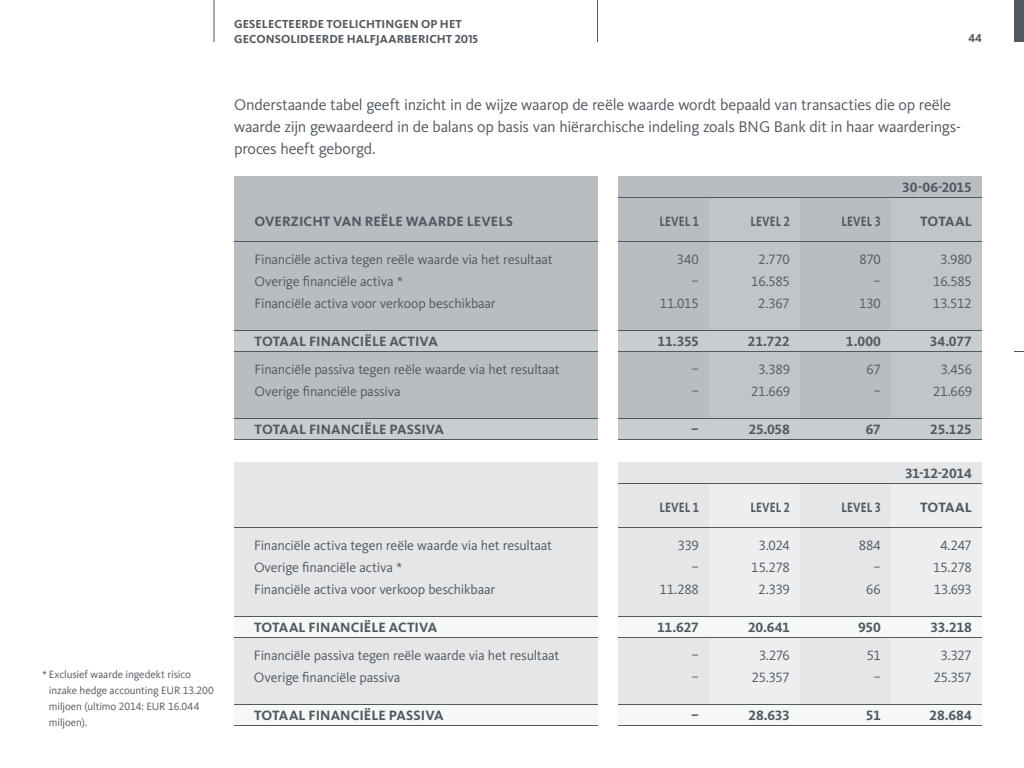
<style>
.page{position:relative;width:1024px;height:768px;background:#fff}
.page>*{position:absolute;margin:0;border:0;box-sizing:border-box;transform-origin:0 0}
.t1{font:16px/22px "Kievit OT";letter-spacing:-.015em;color:#505860}
.t2{font:14px "Kievit OT";letter-spacing:-.015em;color:#505860}
.t3{font:700 14px "Kievit OT";color:#505860}
.t4{font:700 14px "Kievit OT";color:#505860;scale:.8 1}
.t5{font:700 12px/14.4px "Kievit OT";letter-spacing:.005em;color:#505860}
.t6{font:11px/16px "Kievit OT";letter-spacing:-.01em;color:#505860}
</style>
<div class="page">
<hr style="left:214px;top:0;width:1px;height:42px;background:#505860">
<hr style="left:597px;top:0;width:1px;height:42px;background:#505860">
<div style="left:1014px;top:0;width:10px;height:42px;background:#505860"></div>
<div style="left:234px;top:176px;width:748px;height:264px;background:#b9bcc0"></div>
<div style="left:234px;top:462px;width:748px;height:264px;background:#e5e6e7"></div>
<div style="left:709px;top:198px;width:91px;height:242px;background:#c2c5c7"></div>
<div style="left:709px;top:484px;width:91px;height:242px;background:#edeeef"></div>
<div style="left:891px;top:198px;width:91px;height:242px;background:#c2c5c7"></div>
<div style="left:891px;top:484px;width:91px;height:242px;background:#edeeef"></div>
<div style="left:234px;top:330px;width:748px;height:22px;background:#cacdcf"></div>
<div style="left:234px;top:616px;width:748px;height:22px;background:#f6f7f7"></div>
<div style="left:234px;top:418px;width:748px;height:22px;background:#cacdcf"></div>
<div style="left:234px;top:704px;width:748px;height:22px;background:#f6f7f7"></div>
<hr style="left:618px;top:197px;width:364px;height:1px;background:#505860">
<hr style="left:618px;top:483px;width:364px;height:1px;background:#505860">
<hr style="left:234px;top:241px;width:748px;height:1px;background:#505860">
<hr style="left:234px;top:527px;width:748px;height:1px;background:#505860">
<hr style="left:234px;top:351px;width:748px;height:1px;background:#505860">
<hr style="left:234px;top:637px;width:748px;height:1px;background:#505860">
<hr style="left:234px;top:439px;width:748px;height:1px;background:#505860">
<hr style="left:234px;top:725px;width:748px;height:1px;background:#505860">
<hr style="left:234px;top:330px;width:748px;height:1px;background:#505860">
<hr style="left:234px;top:616px;width:748px;height:1px;background:#505860">
<hr style="left:234px;top:418px;width:748px;height:1px;background:#505860">
<hr style="left:234px;top:704px;width:748px;height:1px;background:#505860">
<div style="left:598px;top:174px;width:20px;height:270px;background:#fff"></div>
<div style="left:598px;top:460px;width:20px;height:270px;background:#fff"></div>
<p class="t5" style="left:234px;top:17px;width:246px">GESELECTEERDE TOELICHTINGEN OP HET<br>GECONSOLIDEERDE HALFJAARBERICHT 2015</p>
<p class="t5" style="left:968px;top:31px;width:15px">44</p>
<p class="t6" style="left:49px;top:666px;width:167px;text-indent:-7px">* Exclusief waarde ingedekt risico inzake hedge accounting EUR 13.200 miljoen (ultimo 2014: EUR 16.044 miljoen).</p>
<p class="t1" style="left:234px;top:94px;width:728px">Onderstaande tabel geeft inzicht in de wijze waarop de reële waarde wordt bepaald van transacties die op reële waarde zijn gewaardeerd in de balans op basis van hiërarchische indeling zoals BNG Bank dit in haar waarderings&shy;proces heeft geborgd.</p>
<p class="t3" style="left:902px;top:179px;width:71px">30-06-2015</p>
<p class="t3" style="left:255px;top:213px;width:260px">OVERZICHT VAN REËLE WAARDE LEVELS</p>
<p class="t4" style="left:660px;top:213px;width:51px">LEVEL 1</p>
<p class="t4" style="left:751px;top:213px;width:51px">LEVEL 2</p>
<p class="t4" style="left:842px;top:213px;width:51px">LEVEL 3</p>
<p class="t3" style="left:920px;top:213px;width:53px">TOTAAL</p>
<p class="t2" style="left:255px;top:251px;width:300px">Financiële activa tegen reële waarde via het resultaat</p>
<p class="t2" style="left:677px;top:251px;width:24px">340</p>
<p class="t2" style="left:759px;top:251px;width:33px">2.770</p>
<p class="t2" style="left:860px;top:251px;width:23px">870</p>
<p class="t2" style="left:940px;top:251px;width:33px">3.980</p>
<p class="t2" style="left:255px;top:273px;width:150px">Overige financiële activa *</p>
<p class="t2" style="left:692px;top:273px;width:9px">–</p>
<p class="t2" style="left:751px;top:273px;width:40px">16.585</p>
<p class="t2" style="left:874px;top:273px;width:9px">–</p>
<p class="t2" style="left:933px;top:273px;width:40px">16.585</p>
<p class="t2" style="left:255px;top:295px;width:243px">Financiële activa voor verkoop beschikbaar</p>
<p class="t2" style="left:660px;top:295px;width:41px">11.015</p>
<p class="t2" style="left:758px;top:295px;width:33px">2.367</p>
<p class="t2" style="left:859px;top:295px;width:23px">130</p>
<p class="t2" style="left:933px;top:295px;width:41px">13.512</p>
<p class="t3" style="left:255px;top:333px;width:185px">TOTAAL FINANCIËLE ACTIVA</p>
<p class="t3" style="left:658px;top:333px;width:43px">11.355</p>
<p class="t3" style="left:748px;top:333px;width:44px">21.722</p>
<p class="t3" style="left:846px;top:333px;width:37px">1.000</p>
<p class="t3" style="left:930px;top:333px;width:44px">34.077</p>
<p class="t2" style="left:255px;top:361px;width:307px">Financiële passiva tegen reële waarde via het resultaat</p>
<p class="t2" style="left:692px;top:361px;width:9px">–</p>
<p class="t2" style="left:758px;top:361px;width:33px">3.389</p>
<p class="t2" style="left:866px;top:361px;width:16px">67</p>
<p class="t2" style="left:941px;top:361px;width:33px">3.456</p>
<p class="t2" style="left:255px;top:383px;width:148px">Overige financiële passiva</p>
<p class="t2" style="left:692px;top:383px;width:9px">–</p>
<p class="t2" style="left:751px;top:383px;width:40px">21.669</p>
<p class="t2" style="left:874px;top:383px;width:9px">–</p>
<p class="t2" style="left:933px;top:383px;width:40px">21.669</p>
<p class="t3" style="left:255px;top:421px;width:191px">TOTAAL FINANCIËLE PASSIVA</p>
<p class="t3" style="left:691px;top:421px;width:9px">–</p>
<p class="t3" style="left:749px;top:421px;width:43px">25.058</p>
<p class="t3" style="left:866px;top:421px;width:17px">67</p>
<p class="t3" style="left:930px;top:421px;width:43px">25.125</p>
<p class="t3" style="left:905px;top:465px;width:68px">31-12-2014</p>
<p class="t4" style="left:660px;top:499px;width:51px">LEVEL 1</p>
<p class="t4" style="left:751px;top:499px;width:51px">LEVEL 2</p>
<p class="t4" style="left:842px;top:499px;width:51px">LEVEL 3</p>
<p class="t3" style="left:920px;top:499px;width:53px">TOTAAL</p>
<p class="t2" style="left:254px;top:537px;width:300px">Financiële activa tegen reële waarde via het resultaat</p>
<p class="t2" style="left:678px;top:537px;width:23px">339</p>
<p class="t2" style="left:759px;top:537px;width:33px">3.024</p>
<p class="t2" style="left:859px;top:537px;width:24px">884</p>
<p class="t2" style="left:940px;top:537px;width:33px">4.247</p>
<p class="t2" style="left:254px;top:559px;width:150px">Overige financiële activa *</p>
<p class="t2" style="left:692px;top:559px;width:9px">–</p>
<p class="t2" style="left:751px;top:559px;width:40px">15.278</p>
<p class="t2" style="left:874px;top:559px;width:9px">–</p>
<p class="t2" style="left:933px;top:559px;width:40px">15.278</p>
<p class="t2" style="left:254px;top:581px;width:243px">Financiële activa voor verkoop beschikbaar</p>
<p class="t2" style="left:660px;top:581px;width:41px">11.288</p>
<p class="t2" style="left:759px;top:581px;width:33px">2.339</p>
<p class="t2" style="left:866px;top:581px;width:16px">66</p>
<p class="t2" style="left:934px;top:581px;width:40px">13.693</p>
<p class="t3" style="left:254px;top:619px;width:185px">TOTAAL FINANCIËLE ACTIVA</p>
<p class="t3" style="left:657px;top:619px;width:43px">11.627</p>
<p class="t3" style="left:748px;top:619px;width:43px">20.641</p>
<p class="t3" style="left:858px;top:619px;width:24px">950</p>
<p class="t3" style="left:930px;top:619px;width:43px">33.218</p>
<p class="t2" style="left:254px;top:647px;width:307px">Financiële passiva tegen reële waarde via het resultaat</p>
<p class="t2" style="left:692px;top:647px;width:9px">–</p>
<p class="t2" style="left:759px;top:647px;width:32px">3.276</p>
<p class="t2" style="left:867px;top:647px;width:16px">51</p>
<p class="t2" style="left:941px;top:647px;width:33px">3.327</p>
<p class="t2" style="left:254px;top:669px;width:148px">Overige financiële passiva</p>
<p class="t2" style="left:692px;top:669px;width:9px">–</p>
<p class="t2" style="left:752px;top:669px;width:40px">25.357</p>
<p class="t2" style="left:874px;top:669px;width:9px">–</p>
<p class="t2" style="left:934px;top:669px;width:40px">25.357</p>
<p class="t3" style="left:254px;top:707px;width:191px">TOTAAL FINANCIËLE PASSIVA</p>
<p class="t3" style="left:691px;top:707px;width:9px">–</p>
<p class="t3" style="left:748px;top:707px;width:43px">28.633</p>
<p class="t3" style="left:866px;top:707px;width:17px">51</p>
<p class="t3" style="left:929px;top:707px;width:44px">28.684</p>
</div>
